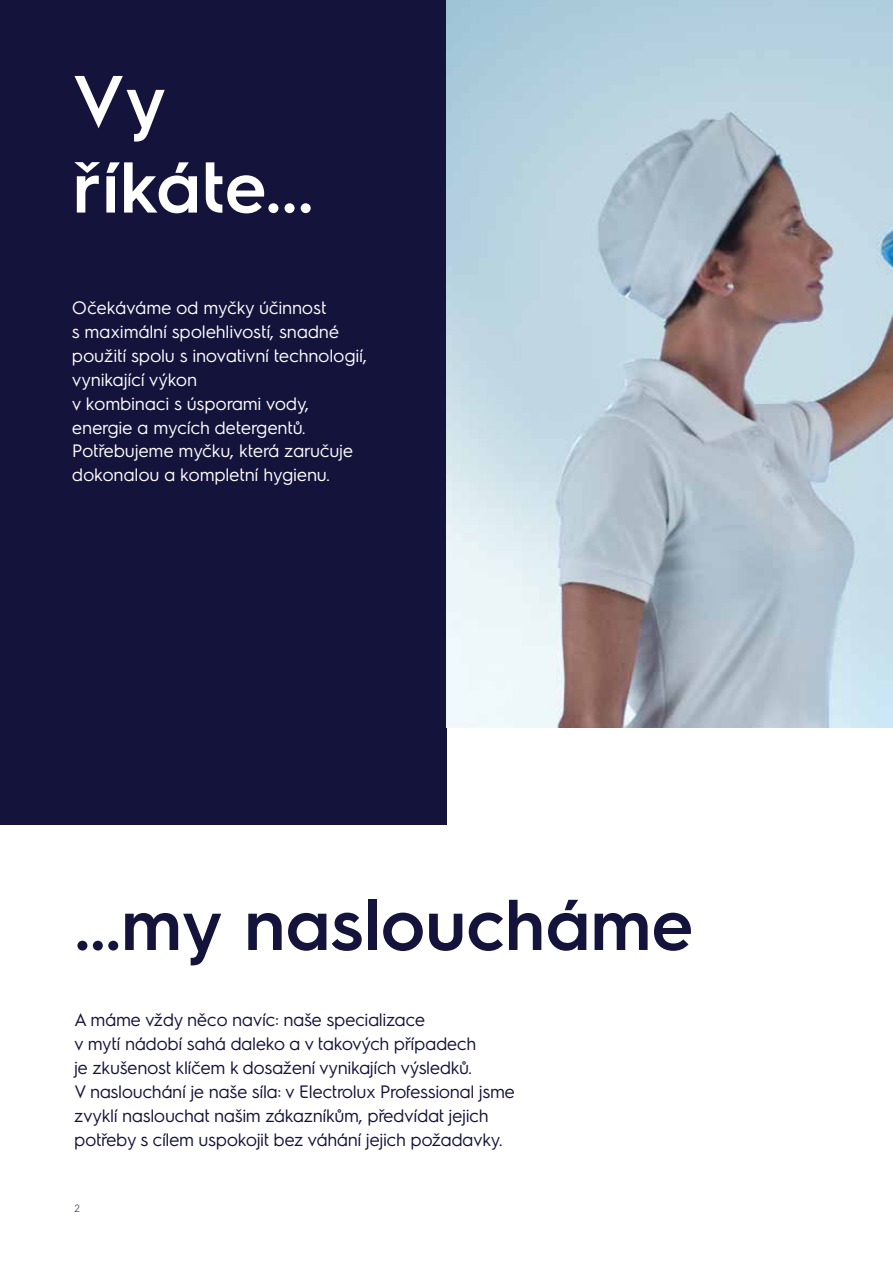
<style>
.page{position:relative;width:893px;height:1263px;background:#fff}
.page>*{position:absolute;margin:0;border:0;box-sizing:border-box;transform-origin:0 0}
.t1{font:600 72px "Electrolux Sans";letter-spacing:-.01em;color:#14133b}
.t2{font:600 72px/86.4px "Electrolux Sans";color:#fff}
.t3{font:18px/24px "Electrolux Sans";letter-spacing:-.03em;color:#14133b}
.t4{font:18px/24px "Electrolux Sans";letter-spacing:-.02em;color:#fff}
.t5{font:300 10.5px "Electrolux Sans";color:#14133b}
</style>
<div class="page">
<div style="left:0;top:0;width:446px;height:825px;background:#14133b"></div>
<img style="left:446px;top:0;width:447px;height:727px">
<h1 class="t2" style="left:72px;top:53px;width:243px">Vy říkáte...</h1>
<p class="t4" style="left:72px;top:294px;width:297px">Očekáváme od myčky účinnost<br>s maximální spolehlivostí, snadné použití spolu s inovativní technologií, vynikající výkon<br>v kombinaci s úsporami vody, energie a mycích detergentů.<br>Potřebujeme myčku, která zaručuje dokonalou a kompletní hygienu.</p>
<h1 class="t1" style="left:74px;top:874px;width:621px">...my nasloucháme</h1>
<p class="t3" style="left:74px;top:1006px;width:443px">A máme vždy něco navíc: naše specializace<br>v mytí nádobí sahá daleko a v takových případech<br>je zkušenost klíčem k dosažení vynikajích výsledků.<br>V naslouchání je naše síla: v Electrolux Professional jsme zvyklí naslouchat našim zákazníkům, předvídat jejich potřeby s cílem uspokojit bez váhání jejich požadavky.</p>
<p class="t5" style="left:74px;top:1201px;width:7px">2</p>
</div>
